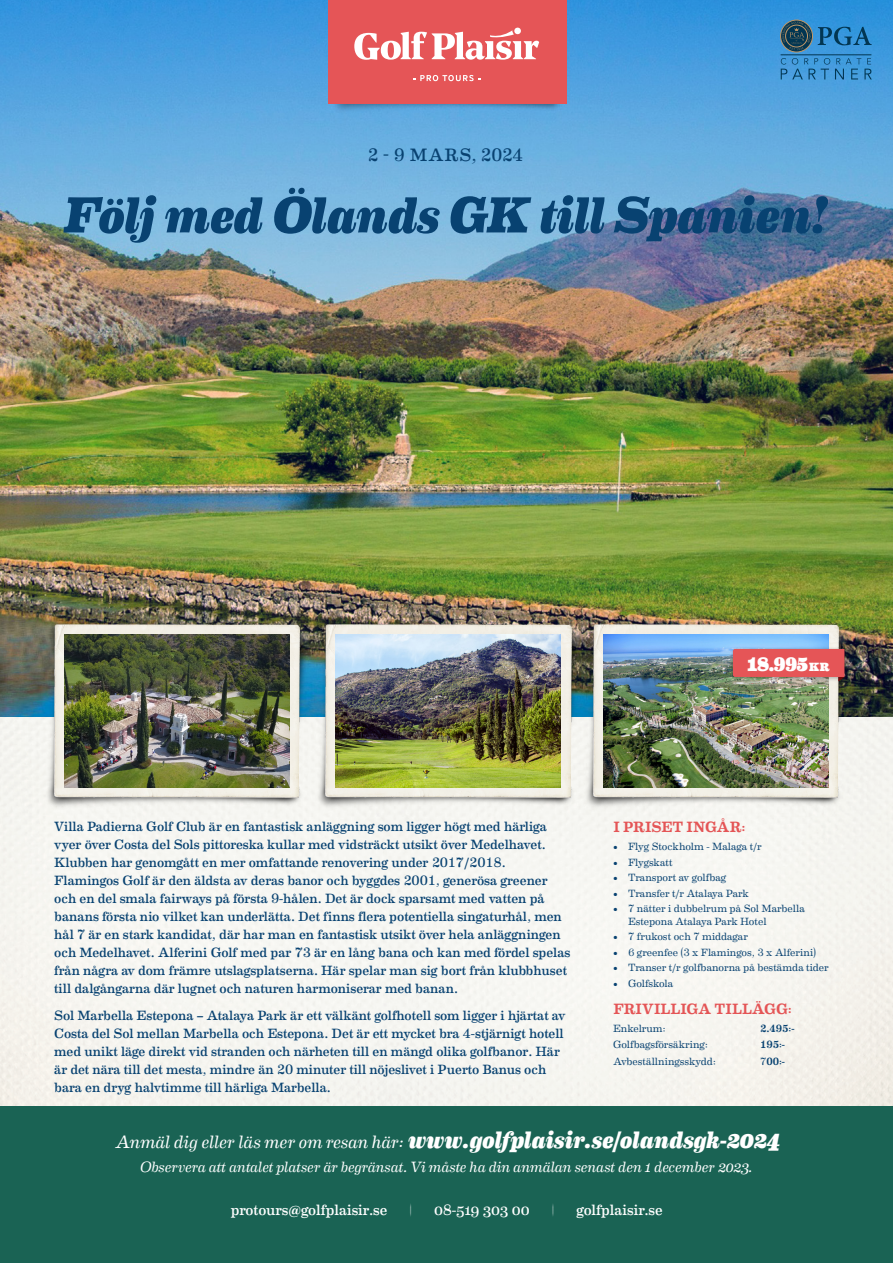
<style>
.page{position:relative;width:893px;height:1263px;background:#fff}
.page>*{position:absolute;margin:0;border:0;box-sizing:border-box;transform-origin:0 0}
.t1{font:italic 800 51px "Eames Century Modern";letter-spacing:-.02em;color:#084271}
.t2{font:italic 800 24px "Eames Century Modern";letter-spacing:-.01em;color:#fff}
.t3{font:900 19.5px "Eames Century Modern";color:#fff}
.t4{font:18px "Eames Century Modern";letter-spacing:.03em;color:#084271}
.t5{font:italic 15px "Eames Century Modern";letter-spacing:-.005em;color:#fff}
.t6{font:15px "Eames Century Modern";color:#fff}
.Bröd{font:500 15px "Eames Century Modern";color:#e45556}
.Bröd-2{font:13.5px/18px "Eames Century Modern";color:#084271}
.Bröd-3{font:10.5px/12.6px "Eames Century Modern";letter-spacing:-.005em;color:#084271}
.Bröd-4{font:500 10.5px "Eames Century Modern";color:#084271}
.s1{font-size:12px}
.s2{font-weight:400}
.s3{font-weight:400;font-size:18px}
</style>
<div class="page">
<div style="left:0;top:716px;width:893px;height:390px;background:#f6f6f1"></div>
<div style="left:0;top:1106px;width:893px;height:157px;background:#1a6354"></div>
<img style="left:0;top:0;width:893px;height:716px">
<img style="left:317px;top:610px;width:255px;height:203px">
<img style="left:336px;top:635px;width:225px;height:153px">
<img style="left:34px;top:610px;width:283px;height:203px">
<img style="left:65px;top:635px;width:225px;height:153px">
<img style="left:572px;top:610px;width:284px;height:203px">
<img style="left:603px;top:635px;width:225px;height:153px">
<div style="left:730px;top:646px;width:119px;height:36px;background:#231f20;opacity:.3"></div>
<svg style="left:733px;top:649px;width:111px;height:32px;background:#db5d5d"></svg>
<img style="left:321px;top:0;width:255px;height:117px">
<div style="left:329px;top:0;width:238px;height:103px;background:#e55557"></div>
<svg style="left:354px;top:30px;width:185px;height:30px"></svg>
<div style="left:514px;top:28px;width:7px;height:6px;background:#fff;border-radius:50%"></div>
<svg style="left:413px;top:75px;width:67px;height:6px"></svg>
<svg style="left:780px;top:20px;width:92px;height:32px;background:#3077a7"></svg>
<hr style="left:781px;top:55px;width:90px;height:1px;background:#023652">
<svg style="left:781px;top:58px;width:91px;height:21px;background:#3a8dc9"></svg>
<p class="t4" style="left:368px;top:142px;width:157px">2 - 9 MARS, 2024</p>
<p class="t1" style="left:64px;top:176px;width:767px">Följ med Ölands GK till Spanien!</p>
<p class="t3" style="left:747px;top:649px;width:84px">18.995<span class="s1">KR</span></p>
<p class="Bröd-2" style="left:54px;top:817px;width:494px;text-align:justify">Villa Padierna Golf Club är en fantastisk anläggning som ligger högt med härliga vyer över Costa del Sols pittoreska kullar med vidsträckt utsikt över Medelhavet.<br>Klubben har genomgått en mer omfattande renovering under 2017/2018.</p>
<p class="Bröd-2" style="left:54px;top:871px;width:518px">Flamingos Golf är den äldsta av deras banor och byggdes 2001, generösa greener och en del smala fairways på första 9-hålen. Det är dock sparsamt med vatten på banans första nio vilket kan underlätta. Det finns flera potentiella singaturhål, men hål 7 är en stark kandidat, där har man en fantastisk utsikt över hela anläggningen och Medelhavet. Alferini Golf med par 73 är en lång bana och kan med fördel spelas från några av dom främre utslagsplatserna. Här spelar man sig bort från klubbhuset till dalgångarna där lugnet och naturen harmoniserar med banan.</p>
<p class="Bröd-2" style="left:54px;top:1006px;width:513px">Sol Marbella Estepona – Atalaya Park är ett välkänt golfhotell som ligger i hjärtat av Costa del Sol mellan Marbella och Estepona. Det är ett mycket bra 4-stjärnigt hotell med unikt läge direkt vid stranden och närheten till en mängd olika golfbanor. Här är det nära till det mesta, mindre än 20 minuter till nöjeslivet i Puerto Banus och bara en dryg halvtimme till härliga Marbella.</p>
<p class="Bröd" style="left:613px;top:816px;width:134px">I PRISET INGÅR:</p>
<p class="Bröd-3" style="left:613px;top:840px;width:150px">• Flyg Stockholm - Malaga t/r</p>
<p class="Bröd-3" style="left:613px;top:855px;width:61px">• Flygskatt</p>
<p class="Bröd-3" style="left:613px;top:871px;width:115px">• Transport av golfbag</p>
<p class="Bröd-3" style="left:613px;top:886px;width:137px">• Transfer t/r Atalaya Park</p>
<p class="Bröd-3" style="left:628px;top:902px;width:178px;text-indent:-15px">• 7 nätter i dubbelrum på Sol Marbella<br>Estepona Atalaya Park Hotel</p>
<p class="Bröd-3" style="left:613px;top:930px;width:136px">• 7 frukost och 7 middagar</p>
<p class="Bröd-3" style="left:613px;top:945px;width:204px">• 6 greenfee (3 x Flamingos, 3 x Alferini)</p>
<p class="Bröd-3" style="left:613px;top:960px;width:217px">• Transer t/r golfbanorna på bestämda tider</p>
<p class="Bröd-3" style="left:613px;top:976px;width:62px">• Golfskola</p>
<p class="Bröd" style="left:613px;top:997px;width:180px">FRIVILLIGA TILLÄGG:</p>
<p class="Bröd-3" style="left:613px;top:1021px;width:54px">Enkelrum:</p>
<p class="Bröd-4" style="left:760px;top:1020px;width:36px">2.495:-</p>
<p class="Bröd-3" style="left:613px;top:1037px;width:96px">Golfbagsförsäkring:</p>
<p class="Bröd-4" style="left:760px;top:1036px;width:26px">195:-</p>
<p class="Bröd-3" style="left:613px;top:1054px;width:104px">Avbeställningsskydd:</p>
<p class="Bröd-4" style="left:760px;top:1053px;width:26px"><span class="s2">7</span>00:-</p>
<h2 class="t2" style="left:116px;top:1122px;width:667px"><span class="s3">Anmäl dig eller läs mer om resan här:</span> www.golfplaisir.se/olandsgk-2024</h2>
<p class="t5" style="left:140px;top:1156px;width:614px">Observera att antalet platser är begränsat. Vi måste ha din anmälan senast den 1 december 2023.</p>
<p class="t6" style="left:231px;top:1199px;width:158px">protours@golfplaisir.se</p>
<p class="t6" style="left:409px;top:1199px;width:6px">|</p>
<p class="t6" style="left:434px;top:1199px;width:97px">08-519 303 00</p>
<p class="t6" style="left:551px;top:1199px;width:6px">|</p>
<p class="t6" style="left:577px;top:1199px;width:88px">golfplaisir.se</p>
</div>
